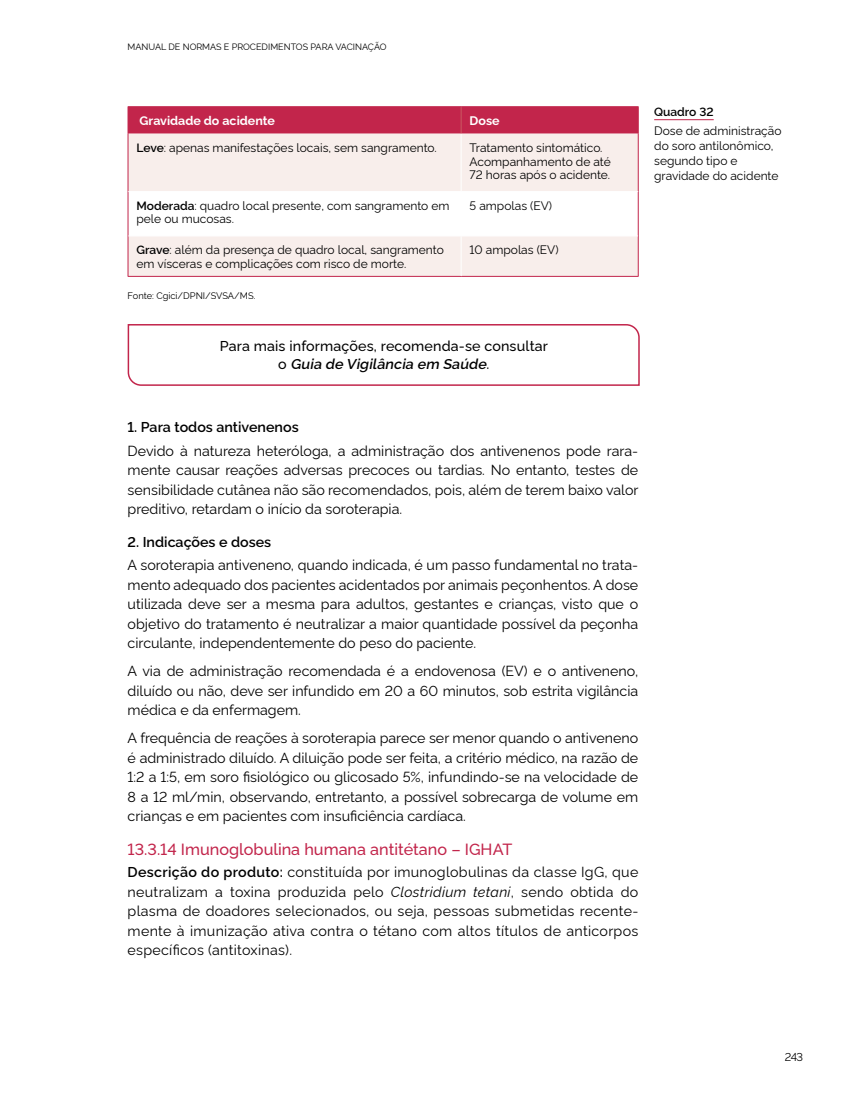
<style>
.page{position:relative;width:851px;height:1106px;background:#fff}
.page>*{position:absolute;margin:0;border:0;box-sizing:border-box;transform-origin:0 0}
.t1{font:500 16.2px "Rawline";color:#c2254b}
.t2{font:14.25px/19.5px "Rawline";color:#000;text-align:justify}
.t3{font:500 14.25px/18px "Rawline";letter-spacing:.01em;color:#000;text-align:center}
.t4{font:600 14.25px "Rawline";color:#000}
.t5{font:700 12.45px "Rawline";color:#fff}
.t6{font:12px/13.8px "Rawline";color:#000}
.t7{font:600 12px "Rawline";color:#000}
.t8{font:11.25px "Rawline";color:#000}
.t9{font:9.3px "Rawline";color:#000}
.t10{font:9px "Rawline";color:#000}
.s1{font-weight:600}
.s2{font-weight:600;font-style:italic}
.s3{font-style:italic}
</style>
<div class="page">
<div style="left:129px;top:134px;width:508px;height:142px;background:#f8eeeb"></div>
<svg style="left:129px;top:192px;width:508px;height:43px"></svg>
<hr style="left:128px;top:106px;width:333px;height:1px;background:#c2254b">
<hr style="left:461px;top:106px;width:177px;height:1px;background:#c2254b">
<hr style="left:128px;top:134px;width:1px;height:57px;background:#c2254b">
<hr style="left:637px;top:134px;width:1px;height:57px;background:#c2254b">
<hr style="left:128px;top:191px;width:1px;height:45px;background:#c2254b">
<hr style="left:637px;top:191px;width:1px;height:45px;background:#c2254b">
<hr style="left:128px;top:236px;width:1px;height:40px;background:#c2254b">
<hr style="left:637px;top:236px;width:1px;height:40px;background:#c2254b">
<hr style="left:128px;top:276px;width:333px;height:1px;background:#c2254b">
<hr style="left:461px;top:276px;width:177px;height:1px;background:#c2254b">
<div style="left:128px;top:107px;width:510px;height:27px;background:#c2254b"></div>
<hr style="left:128px;top:191px;width:333px;height:1px;background:#fff">
<hr style="left:461px;top:191px;width:176px;height:1px;background:#fff">
<hr style="left:128px;top:235px;width:333px;height:1px;background:#fff">
<hr style="left:461px;top:235px;width:176px;height:1px;background:#fff">
<hr style="left:460px;top:134px;width:1px;height:57px;background:#fff">
<hr style="left:460px;top:192px;width:1px;height:43px;background:#fff">
<hr style="left:460px;top:236px;width:1px;height:40px;background:#fff">
<svg style="left:127px;top:324px;width:513px;height:62px"></svg>
<hr style="left:654px;top:119px;width:59px;height:1px;background:#c2254b">
<p class="t10" style="left:128px;top:39px;width:260px">MANUAL DE NORMAS E PROCEDIMENTOS PARA VACINAÇÃO</p>
<p class="t5" style="left:139px;top:111px;width:137px">Gravidade do acidente</p>
<p class="t5" style="left:469px;top:111px;width:32px">Dose</p>
<p class="t6" style="left:136px;top:139px;width:302px"><span class="s1">Leve</span>: apenas manifestações locais, sem sangramento.</p>
<p class="t6" style="left:469px;top:139px;width:143px">Tratamento sintomático.<br>Acompanhamento de até<br>72 horas após o acidente.</p>
<p class="t6" style="left:136px;top:197px;width:314px"><span class="s1">Moderada</span>: quadro local presente, com sangramento em pele ou mucosas.</p>
<p class="t6" style="left:469px;top:197px;width:84px">5 ampolas (EV)</p>
<p class="t6" style="left:136px;top:242px;width:309px"><span class="s1">Grave</span>: além da presença de quadro local, sangramento em vísceras e complicações com risco de morte.</p>
<p class="t6" style="left:469px;top:242px;width:90px">10 ampolas (EV)</p>
<p class="t9" style="left:128px;top:288px;width:129px">Fonte: Cgici/DPNI/SVSA/MS.</p>
<p class="t3" style="left:220px;top:336px;width:330px">Para mais informações, recomenda-se consultar o <span class="s2">Guia de Vigilância em Saúde</span>.</p>
<p class="t7" style="left:654px;top:102px;width:61px">Quadro 32</p>
<p class="t6" style="left:654px;top:122px;width:129px;line-height:15px">Dose de administração do soro antilonômico, segundo tipo e gravidade do acidente</p>
<p class="t4" style="left:128px;top:416px;width:172px">1. Para todos antivenenos</p>
<p class="t2" style="left:128px;top:439px;width:512px">Devido à natureza heteróloga, a administração dos antivenenos pode rara&shy;mente causar reações adversas precoces ou tardias. No entanto, testes de sensibilidade cutânea não são recomendados, pois, além de terem baixo valor preditivo, retardam o início da soroterapia.</p>
<p class="t4" style="left:128px;top:530px;width:145px">2. Indicações e doses</p>
<p class="t2" style="left:128px;top:554px;width:512px">A soroterapia antiveneno, quando indicada, é um passo fundamental no trata&shy;mento adequado dos pacientes acidentados por animais peçonhentos. A dose utilizada deve ser a mesma para adultos, gestantes e crianças, visto que o objetivo do tratamento é neutralizar a maior quantidade possível da peçonha circulante, independentemente do peso do paciente.</p>
<p class="t2" style="left:128px;top:660px;width:512px">A via de administração recomendada é a endovenosa (EV) e o antiveneno, diluído ou não, deve ser infundido em 20 a 60 minutos, sob estrita vigilância médica e da enfermagem.</p>
<p class="t2" style="left:128px;top:727px;width:512px">A frequência de reações à soroterapia parece ser menor quando o antiveneno é administrado diluído. A diluição pode ser feita, a critério médico, na razão de 1:2 a 1:5, em soro fisiológico ou glicosado 5%, infundindo-se na velocidade de 8 a 12 ml/min, observando, entretanto, a possível sobrecarga de volume em crianças e em pacientes com insuficiência cardíaca.</p>
<p class="t1" style="left:128px;top:836px;width:386px">13.3.14 Imunoglobulina humana antitétano – IGHAT</p>
<p class="t2" style="left:128px;top:861px;width:512px"><span class="s1">Descrição do produto:</span> constituída por imunoglobulinas da classe IgG, que neutralizam a toxina produzida pelo <span class="s3">Clostridium tetani</span>, sendo obtida do plasma de doadores selecionados, ou seja, pessoas submetidas recente&shy;mente à imunização ativa contra o tétano com altos títulos de anticorpos específicos (antitoxinas).</p>
<p class="t8" style="left:784px;top:1047px;width:20px">243</p>
</div>
